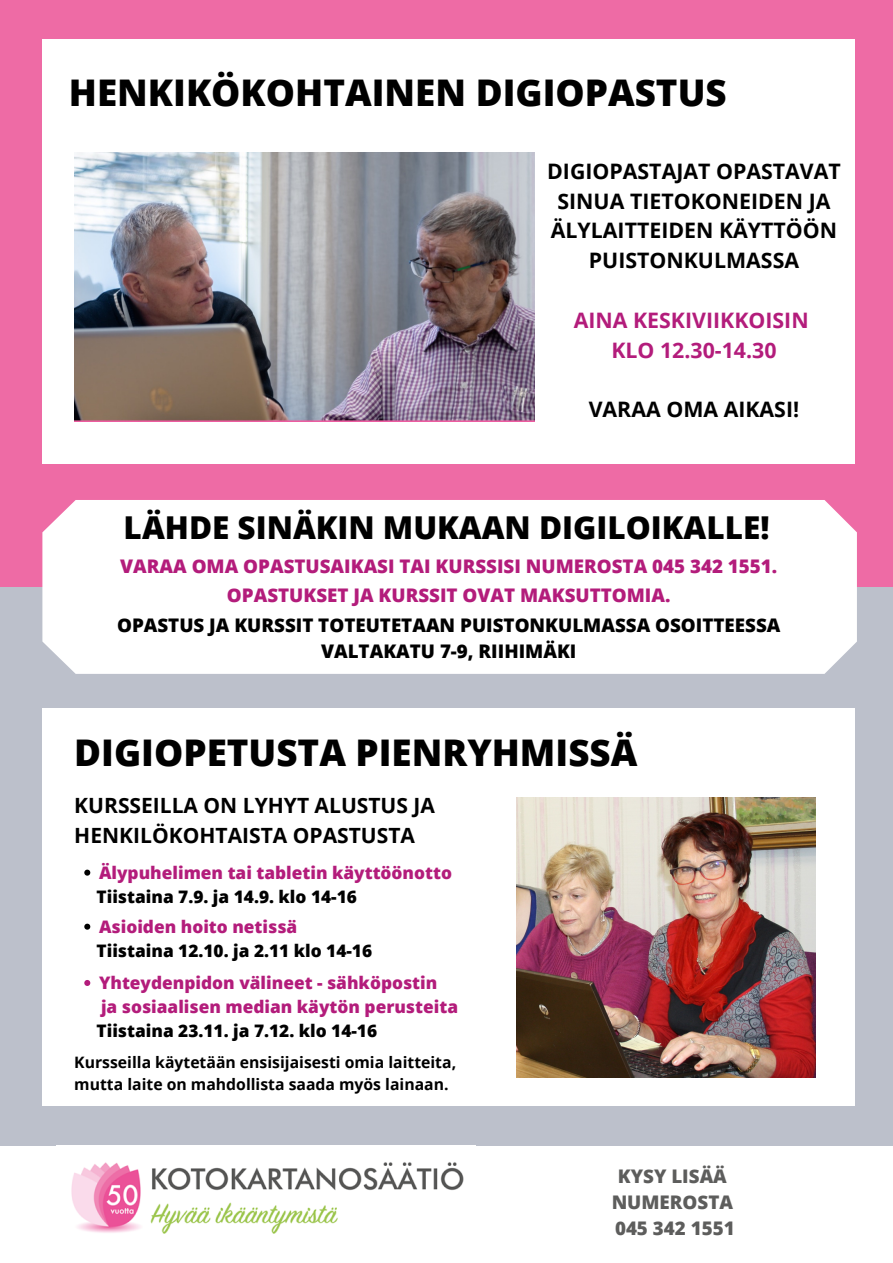
<style>
.page{position:relative;width:893px;height:1263px;background:#fff}
.page>*{position:absolute;margin:0;border:0;box-sizing:border-box;transform-origin:0 0}
.t1{font:800 36.75px "Open Sans";color:#000}
.t2{font:800 31.5px "Open Sans";color:#000}
.t3{font:700 21.3px/29.8px "Open Sans";color:#000;text-align:center}
.t4{font:700 21.3px "Open Sans";color:#b31c7b}
.t5{font:700 21px/29.2px "Open Sans";color:#000}
.t6{font:800 18.75px "Open Sans";color:#b31c7b}
.t7{font:800 18.75px "Open Sans";color:#000}
.t8{font:800 18.75px "Open Sans";color:#5d5d5c}
.t9{font:800 17.25px "Open Sans";color:#b31c7b}
.t10{font:800 17.25px "Open Sans";color:#000}
.t11{font:700 15.75px/22px "Open Sans";color:#000}
</style>
<div class="page">
<div style="left:0;top:0;width:893px;height:595px;background:#ee6ba5"></div>
<div style="left:0;top:587px;width:893px;height:559px;background:#bcc0cb"></div>
<img style="left:71px;top:1162px;width:393px;height:72px">
<div style="left:42px;top:39px;width:813px;height:425px;background:#fff"></div>
<div style="left:42px;top:708px;width:813px;height:398px;background:#fff"></div>
<div style="left:42px;top:500px;width:815px;height:174px;background:#fff"></div>
<img style="left:74px;top:152px;width:461px;height:270px">
<img style="left:516px;top:797px;width:299px;height:280px">
<svg style="left:84px;top:870px;width:6px;height:6px"></svg>
<svg style="left:84px;top:924px;width:6px;height:6px"></svg>
<svg style="left:84px;top:980px;width:6px;height:6px"></svg>
<p class="t1" style="left:69px;top:67px;width:659px">HENKIKÖKOHTAINEN DIGIOPASTUS</p>
<p class="t3" style="left:547px;top:156px;width:295px">DIGIOPASTAJAT OPASTAVAT<br>SINUA TIETOKONEIDEN JA<br>ÄLYLAITTEIDEN KÄYTTÖÖN<br>PUISTONKULMASSA</p>
<p class="t4" style="left:574px;top:305px;width:236px">AINA KESKIVIIKKOISIN</p>
<p class="t4" style="left:611px;top:335px;width:167px">KLO 12.30-14.30</p>
<p class="t3" style="left:589px;top:394px;width:212px">VARAA OMA AIKASI!</p>
<p class="t2" style="left:124px;top:505px;width:647px">LÄHDE SINÄKIN MUKAAN DIGILOIKALLE!</p>
<p class="t6" style="left:120px;top:552px;width:658px">VARAA OMA OPASTUSAIKASI TAI KURSSISI NUMEROSTA 045 342 1551.</p>
<p class="t6" style="left:227px;top:582px;width:445px">OPASTUKSET JA KURSSIT OVAT MAKSUTTOMIA.</p>
<p class="t7" style="left:117px;top:612px;width:665px">OPASTUS JA KURSSIT TOTEUTETAAN PUISTONKULMASSA OSOITTEESSA</p>
<p class="t7" style="left:321px;top:638px;width:257px">VALTAKATU 7-9, RIIHIMÄKI</p>
<p class="t1" style="left:74px;top:726px;width:564px">DIGIOPETUSTA PIENRYHMISSÄ</p>
<p class="t5" style="left:74px;top:790px;width:362px">KURSSEILLA ON LYHYT ALUSTUS JA<br>HENKILÖKOHTAISTA OPASTUSTA</p>
<p class="t9" style="left:99px;top:860px;width:354px">Älypuhelimen tai tabletin käyttöönotto</p>
<p class="t9" style="left:99px;top:914px;width:200px">Asioiden hoito netissä</p>
<p class="t10" style="left:97px;top:884px;width:262px">Tiistaina 7.9. ja 14.9. klo 14-16</p>
<p class="t10" style="left:97px;top:938px;width:277px">Tiistaina 12.10. ja 2.11 klo 14-16</p>
<p class="t9" style="left:101px;top:994px;width:358px">ja sosiaalisen median käytön perusteita</p>
<p class="t10" style="left:97px;top:1018px;width:282px">Tiistaina 23.11. ja 7.12. klo 14-16</p>
<p class="t9" style="left:99px;top:970px;width:340px">Yhteydenpidon välineet - sähköpostin</p>
<p class="t11" style="left:74px;top:1050px;width:383px">Kursseilla käytetään ensisijaisesti omia laitteita, mutta laite on mahdollista saada myös lainaan.</p>
<p class="t8" style="left:618px;top:1163px;width:110px">KYSY LISÄÄ</p>
<p class="t8" style="left:611px;top:1189px;width:123px">NUMEROSTA</p>
<p class="t8" style="left:615px;top:1214px;width:121px">045 342 1551</p>
</div>
